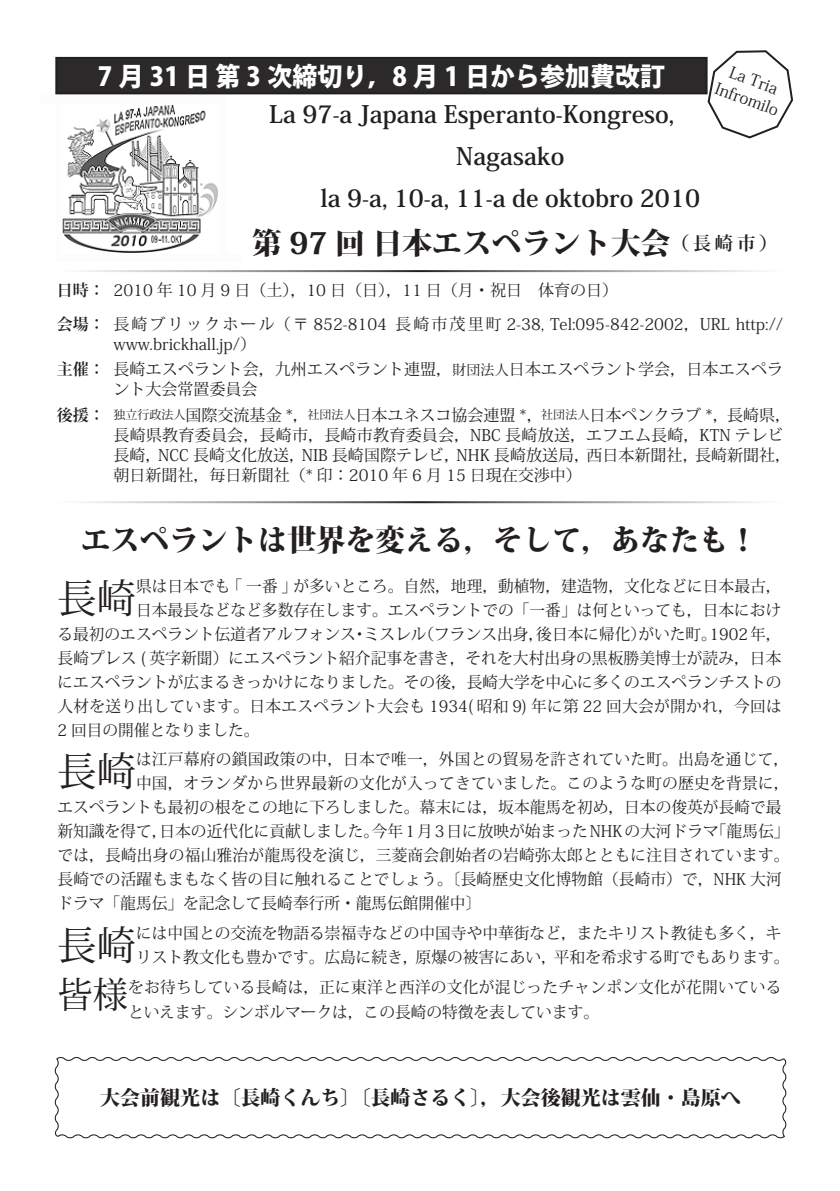
<style>
.page{position:relative;width:840px;height:1191px;background:#fff}
.page>*{position:absolute;margin:0;border:0;box-sizing:border-box;transform-origin:0 0}
.t1{font:40px "Koz Min Std";color:#231f20}
.t2{font:36px "Koz Min Std";color:#231f20}
.t3{font:800 30px "Koz Min Std";color:#231f20}
.t4{font:800 29.8px "Koz Min Pro";color:#231f20}
.t5{font:800 26px "Koz Go Pro";color:#fff;scale:.96 1}
.t6{font:700 24px/42px "Koz Min Pro";color:#231f20}
.t7{font:800 20px "Koz Min Std";color:#231f20}
.t8{font:16px/24px "Koz Min Std";letter-spacing:.005em;color:#231f20}
.t9{font:16px/20px "Koz Min Pro";color:#231f20}
.s1{font-weight:700;font-size:18.4px}
.s2{font-weight:700}
.s3{font-size:14px}
.s4{font-size:12px}
</style>
<div class="page">
<div style="left:56px;top:58px;width:650px;height:35px;background:#2b292a"></div>
<div style="left:55px;top:57px;width:652px;height:37px;border:2px solid #231f20"></div>
<img style="left:62px;top:105px;width:156px;height:148px">
<svg style="left:54px;top:1057px;width:733px;height:82px"></svg>
<svg style="left:706px;top:50px;width:87px;height:89px"></svg>
<p class="t5" style="left:98px;top:59px;width:592px">7 月 31 日 第 3 次締切り，8 月 1 日から参加費改訂</p>
<p class="t8" style="left:725px;top:60px;width:68px;line-height:20px;text-align:center;rotate:20deg">La Tria<br>Infromilo</p>
<p class="t6" style="left:456px;top:92px;width:219px;text-indent:-187px">La 97-a Japana Esperanto-Kongreso,<br>Nagasako</p>
<p class="t6" style="left:320px;top:176px;width:381px">la 9-a, 10-a, 11-a de oktobro 2010</p>
<p class="t4" style="left:252px;top:221px;width:526px">第 97 回 日本エスペラント大会<span class="s1">（長崎市）</span></p>
<p class="t9" style="left:57px;top:279px;width:562px"><span class="s2">日時：</span> 2010 年 10 月 9 日（土），10 日（日），11 日（月・祝日　体育の日）</p>
<p class="t9" style="left:113px;top:313px;width:670px;text-indent:-57px"><span class="s2">会場：</span> 長崎ブリックホール（〒 852-8104 長崎市茂里町 2-38, Tel:095-842-2002，URL http:// www.brickhall.jp/）</p>
<p class="t9" style="left:113px;top:359px;width:670px;text-indent:-57px"><span class="s2">主催：</span> 長崎エスペラント会，九州エスペラント連盟，<span class="s3">財団法人</span>日本エスペラント学会，日本エスペラント大会常置委員会</p>
<p class="t9" style="left:113px;top:404px;width:679px;text-indent:-57px"><span class="s2">後援：</span> <span class="s4">独立行政法人</span>国際交流基金 *，<span class="s4">社団法人</span>日本ユネスコ協会連盟 *，<span class="s4">社団法人</span>日本ペンクラブ *，長崎県，長崎県教育委員会，長崎市，長崎市教育委員会，NBC 長崎放送，エフエム長崎，KTN テレビ長崎，NCC 長崎文化放送，NIB 長崎国際テレビ，NHK 長崎放送局，西日本新聞社，長崎新聞社，朝日新聞社，毎日新聞社（* 印：2010 年 6 月 15 日現在交渉中）</p>
<p class="t3" style="left:81px;top:520px;width:678px">エスペラントは世界を変える，そして，あなたも！</p>
<p class="t1" style="left:57px;top:573px;width:80px">長崎</p>
<p class="t8" style="left:136px;top:574px;width:646px">県は日本でも｢一番｣が多いところ。自然，地理，動植物，建造物，文化などに日本最古，</p>
<p class="t8" style="left:136px;top:598px;width:646px">日本最長などなど多数存在します。エスペラントでの「一番」は何といっても，日本におけ</p>
<p class="t8" style="left:57px;top:622px;width:725px">る最初のエスペラント伝道者アルフォンス・ミスレル（フランス出身，後日本に帰化）がいた町。1902年，</p>
<p class="t8" style="left:57px;top:646px;width:725px">長崎プレス ( 英字新聞）にエスペラント紹介記事を書き，それを大村出身の黒板勝美博士が読み，日本</p>
<p class="t8" style="left:57px;top:670px;width:725px">にエスペラントが広まるきっかけになりました。その後，長崎大学を中心に多くのエスペランチストの</p>
<p class="t8" style="left:57px;top:694px;width:725px">人材を送り出しています。日本エスペラント大会も 1934( 昭和 9) 年に第 22 回大会が開かれ，今回は</p>
<p class="t8" style="left:57px;top:718px;width:203px">2 回目の開催となりました。</p>
<p class="t1" style="left:57px;top:747px;width:80px">長崎</p>
<p class="t8" style="left:136px;top:747px;width:654px">は江戸幕府の鎖国政策の中，日本で唯一，外国との貿易を許されていた町。出島を通じて，</p>
<p class="t8" style="left:136px;top:771px;width:654px">中国，オランダから世界最新の文化が入ってきていました。このような町の歴史を背景に，</p>
<p class="t8" style="left:57px;top:795px;width:725px">エスペラントも最初の根をこの地に下ろしました。幕末には，坂本龍馬を初め，日本の俊英が長崎で最</p>
<p class="t8" style="left:57px;top:819px;width:733px">新知識を得て，日本の近代化に貢献しました。今年1月3日に放映が始まったNHKの大河ドラマ「龍馬伝」</p>
<p class="t8" style="left:57px;top:843px;width:733px">では，長崎出身の福山雅治が龍馬役を演じ，三菱商会創始者の岩崎弥太郎とともに注目されています。</p>
<p class="t8" style="left:57px;top:867px;width:725px">長崎での活躍もまもなく皆の目に触れることでしょう。〔長崎歴史文化博物館（長崎市）で，NHK 大河</p>
<p class="t8" style="left:57px;top:891px;width:425px">ドラマ「龍馬伝」を記念して長崎奉行所・龍馬伝館開催中〕</p>
<p class="t1" style="left:57px;top:920px;width:80px">長崎</p>
<p class="t8" style="left:136px;top:921px;width:654px">には中国との交流を物語る崇福寺などの中国寺や中華街など，またキリスト教徒も多く，キリスト教文化も豊かです。広島に続き，原爆の被害にあい，平和を希求する町でもあります。</p>
<p class="t2" style="left:57px;top:972px;width:72px">皆様</p>
<p class="t8" style="left:128px;top:974px;width:654px;line-height:25px">をお待ちしている長崎は，正に東洋と西洋の文化が混じったチャンポン文化が花開いているといえます。シンボルマークは，この長崎の特徴を表しています。</p>
<p class="t7" style="left:100px;top:1084px;width:642px">大会前観光は〔長崎くんち〕〔長崎さるく〕，大会後観光は雲仙・島原へ</p>
</div>
